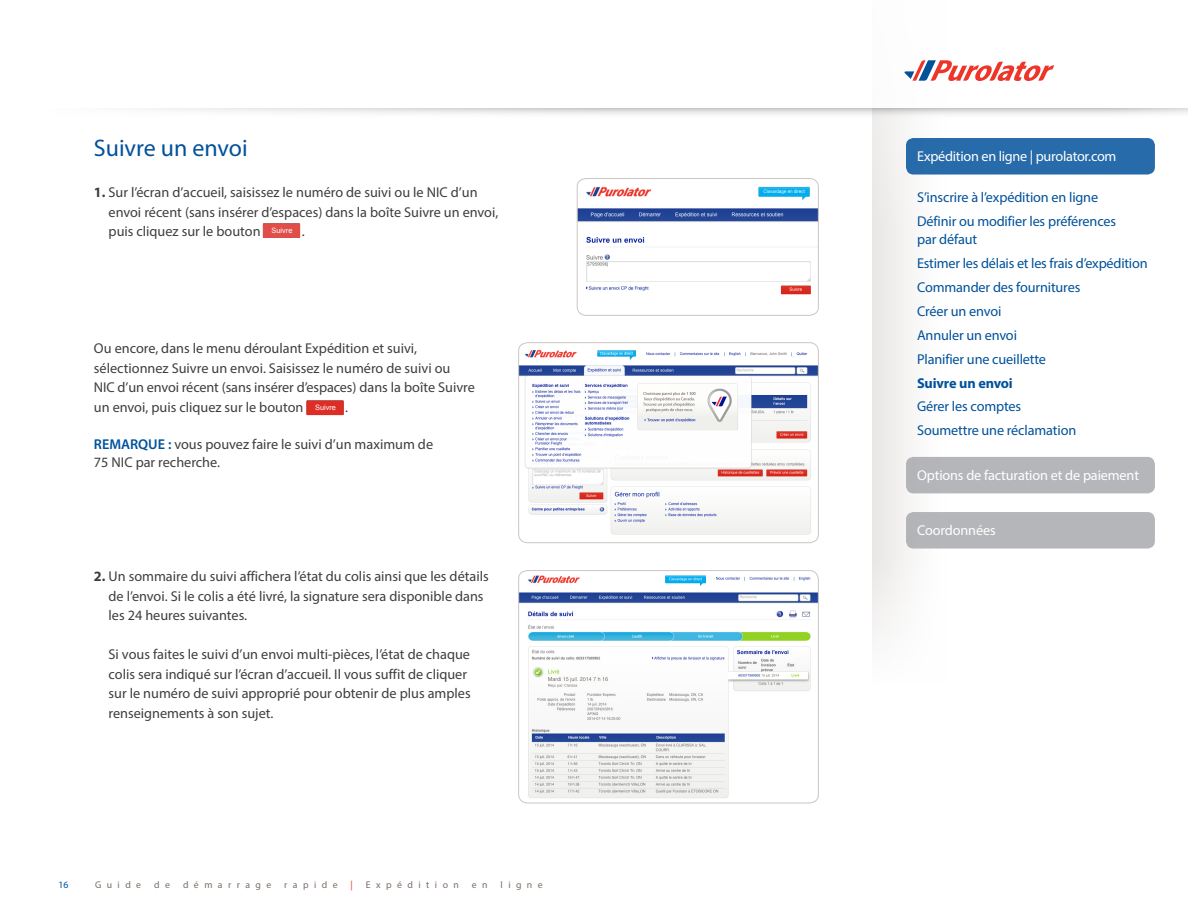
<style>
.page{position:relative;width:1188px;height:918px;background:#fff}
.page>*{position:absolute;margin:0;border:0;box-sizing:border-box;transform-origin:0 0}
.t1{font:24px "Myriad Pro";color:#01519b}
.t2{font:14.25px/19.5px "Myriad Pro";color:#3e3e3f}
.t3{font:14.25px/18px "Myriad Pro";letter-spacing:-.01em;color:#01519b}
.t4{font:14.25px "Myriad Pro";letter-spacing:-.01em;color:#fff}
.t5{font:700 14.25px "Myriad Pro";letter-spacing:-.01em;color:#01519b}
.At_a_Glance{font:9.75px "Myriad Pro";letter-spacing:.56em;color:#7a6d65}
.At_a_Glance-2{font:9.75px "Myriad Pro";color:#01519b}
.At_a_Glance-3{font:9.75px "Myriad Pro";color:#ee3529}
.t6{font:7.35px "Arial";color:#fff}
.s1{font-weight:700}
.s2{font-weight:600;color:#01519b}
</style>
<div class="page">
<div style="left:873px;top:0;width:260px;height:683px;background:linear-gradient(to right,#f7f6f5,#fff)"></div>
<svg style="left:140px;top:108px;width:1048px;height:44px"></svg>
<div style="left:0;top:0;width:1188px;height:108px;background:#fff"></div>
<svg style="left:905px;top:60px;width:149px;height:21px"></svg>
<div style="left:263px;top:223px;width:37px;height:15px;background:#c15e5b"></div>
<div style="left:263px;top:224px;width:37px;height:14px;background:#e14d48"></div>
<div style="left:306px;top:400px;width:38px;height:15px;background:#bb5d5a"></div>
<div style="left:306px;top:401px;width:38px;height:14px;background:#dc2d27"></div>
<img style="left:577px;top:179px;width:240px;height:136px">
<div style="left:577px;top:178px;width:242px;height:138px;border:1px solid #ccc6c2;border-radius:9px"></div>
<img style="left:519px;top:344px;width:299px;height:199px">
<div style="left:518px;top:342px;width:301px;height:201px;border:1px solid #ccc6c2;border-radius:9px"></div>
<svg style="left:518px;top:570px;width:301px;height:234px"></svg>
<div style="left:906px;top:512px;width:249px;height:37px;background:#b5b6b9;border-radius:8px"></div>
<div style="left:906px;top:457px;width:249px;height:36px;background:#b5b6b9;border-radius:8px"></div>
<div style="left:906px;top:138px;width:249px;height:37px;background:#276baa;border-radius:8px"></div>
<p class="t1" style="left:94px;top:133px;width:155px">Suivre un envoi</p>
<p class="t2" style="left:109px;top:183px;width:391px;text-indent:-15px"><span class="s1">1.</span> Sur l’écran d’accueil, saisissez le numéro de suivi ou le NIC d’un envoi récent (sans insérer d’espaces) dans la boîte Suivre un envoi, puis cliquez sur le bouton <sup>Suivre</sup> .</p>
<p class="t2" style="left:94px;top:339px;width:382px">Ou encore, dans le menu déroulant Expédition et suivi, sélectionnez Suivre un envoi. Saisissez le numéro de suivi ou<br>NIC d’un envoi récent (sans insérer d’espaces) dans la boîte Suivre un envoi, puis cliquez sur le bouton</p>
<p class="t6" style="left:315px;top:403px;width:22px">Suivre</p>
<p class="t2" style="left:345px;top:397px;width:4px">.</p>
<p class="t2" style="left:94px;top:435px;width:341px;line-height:18px"><span class="s2">REMARQUE :</span> vous pouvez faire le suivi d’un maximum de<br>75 NIC par recherche.</p>
<p class="t2" style="left:109px;top:566px;width:382px;text-indent:-15px"><span class="s1">2.</span> Un sommaire du suivi affichera l’état du colis ainsi que les détails de l’envoi. Si le colis a été livré, la signature sera disponible dans les 24 heures suivantes.</p>
<p class="t2" style="left:109px;top:644px;width:364px">Si vous faites le suivi d’un envoi multi-pièces, l’état de chaque colis sera indiqué sur l’écran d’accueil. Il vous suffit de cliquer sur le numéro de suivi approprié pour obtenir de plus amples renseignements à son sujet.</p>
<p class="At_a_Glance-2" style="left:58px;top:878px;width:12px">16</p>
<p class="At_a_Glance" style="left:95px;top:878px;width:48px">Guide</p>
<p class="At_a_Glance" style="left:154px;top:878px;width:17px">d e</p>
<p class="At_a_Glance" style="left:183px;top:878px;width:90px">démarrage</p>
<p class="At_a_Glance" style="left:284px;top:878px;width:55px">rapide</p>
<p class="At_a_Glance-3" style="left:351px;top:878px;width:4px">|</p>
<p class="At_a_Glance" style="left:366px;top:878px;width:94px">Expédition</p>
<p class="At_a_Glance" style="left:472px;top:878px;width:17px">e n</p>
<p class="At_a_Glance" style="left:501px;top:878px;width:44px">ligne</p>
<p class="t4" style="left:917px;top:147px;width:201px">Expédition en ligne | purolator.com</p>
<p class="t3" style="left:917px;top:188px;width:183px">S’inscrire à l’expédition en ligne</p>
<p class="t3" style="left:917px;top:212px;width:201px">Définir ou modifier les préférences par défaut</p>
<p class="t3" style="left:917px;top:254px;width:232px">Estimer les délais et les frais d’expédition</p>
<p class="t3" style="left:917px;top:278px;width:165px">Commander des fournitures</p>
<p class="t3" style="left:917px;top:302px;width:86px">Créer un envoi</p>
<p class="t3" style="left:917px;top:326px;width:101px">Annuler un envoi</p>
<p class="t3" style="left:917px;top:350px;width:131px">Planifier une cueillette</p>
<p class="t5" style="left:917px;top:373px;width:97px">Suivre un envoi</p>
<p class="t3" style="left:917px;top:397px;width:106px">Gérer les comptes</p>
<p class="t3" style="left:917px;top:421px;width:161px">Soumettre une réclamation</p>
<p class="t4" style="left:917px;top:467px;width:223px">Options de facturation et de paiement</p>
<p class="t4" style="left:917px;top:522px;width:80px">Coordonnées</p>
</div>
